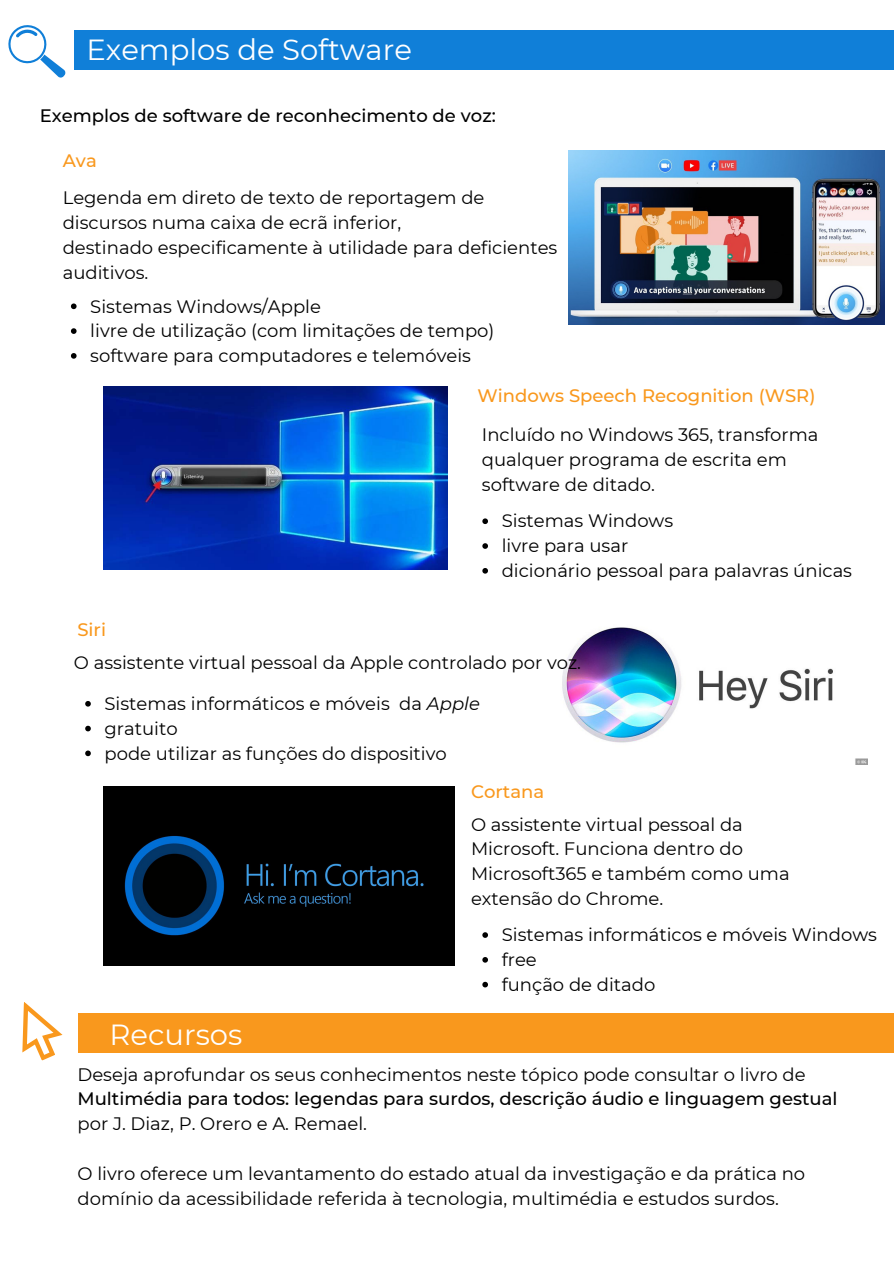
<style>
.page{position:relative;width:894px;height:1264px;background:#fff}
.page>*{position:absolute;margin:0;border:0;box-sizing:border-box;transform-origin:0 0}
.t1{font:29.1px "Montserrat";color:#fff}
.t2{font:18px/24.8px "Montserrat";color:#000}
.t3{font:500 18px "Montserrat";color:#f9981d}
.t4{font:500 18px "Montserrat";color:#000}
.s1{font-style:italic}
.s2{font-weight:500}
</style>
<div class="page">
<div style="left:78px;top:1013px;width:815px;height:39px;background:#f9981d"></div>
<svg style="left:22px;top:1002px;width:41px;height:59px"></svg>
<div style="left:74px;top:31px;width:819px;height:39px;background:#107fd8"></div>
<svg style="left:8px;top:25px;width:58px;height:53px"></svg>
<img style="left:568px;top:151px;width:316px;height:173px">
<img style="left:104px;top:386px;width:343px;height:183px">
<img style="left:562px;top:627px;width:305px;height:137px">
<img style="left:104px;top:786px;width:350px;height:180px">
<svg style="left:71px;top:303px;width:6px;height:6px"></svg>
<svg style="left:71px;top:328px;width:6px;height:6px"></svg>
<svg style="left:71px;top:353px;width:6px;height:6px"></svg>
<svg style="left:482px;top:518px;width:6px;height:6px"></svg>
<svg style="left:482px;top:543px;width:6px;height:6px"></svg>
<svg style="left:482px;top:568px;width:6px;height:5px"></svg>
<svg style="left:482px;top:932px;width:6px;height:5px"></svg>
<svg style="left:482px;top:957px;width:6px;height:5px"></svg>
<svg style="left:482px;top:981px;width:6px;height:6px"></svg>
<svg style="left:85px;top:701px;width:6px;height:5px"></svg>
<svg style="left:85px;top:725px;width:6px;height:6px"></svg>
<svg style="left:85px;top:750px;width:6px;height:6px"></svg>
<p class="t1" style="left:86px;top:32px;width:327px">Exemplos de Software</p>
<p class="t4" style="left:40px;top:104px;width:457px">Exemplos de software de reconhecimento de voz:</p>
<p class="t3" style="left:63px;top:149px;width:36px">Ava</p>
<p class="t2" style="left:63px;top:185px;width:423px">Legenda em direto de texto de reportagem de discursos numa caixa de ecrã inferior,</p>
<p class="t2" style="left:63px;top:235px;width:496px">destinado especificamente à utilidade para deficientes auditivos.</p>
<p class="t2" style="left:90px;top:294px;width:232px">Sistemas Windows/Apple</p>
<p class="t2" style="left:90px;top:318px;width:405px">livre de utilização (com limitações de tempo)</p>
<p class="t2" style="left:90px;top:343px;width:382px">software para computadores e telemóveis</p>
<p class="t3" style="left:477px;top:385px;width:339px">Windows Speech Recognition (WSR)</p>
<p class="t2" style="left:482px;top:422px;width:338px">Incluído no Windows 365, transforma qualquer programa de escrita em software de ditado.</p>
<p class="t2" style="left:501px;top:508px;width:173px">Sistemas Windows</p>
<p class="t2" style="left:501px;top:533px;width:128px">livre para usar</p>
<p class="t2" style="left:501px;top:558px;width:352px">dicionário pessoal para palavras únicas</p>
<p class="t3" style="left:77px;top:618px;width:30px">Siri</p>
<p class="t2" style="left:74px;top:649px;width:508px">O assistente virtual pessoal da Apple controlado por voz.</p>
<p class="t2" style="left:104px;top:691px;width:377px">Sistemas informáticos e móveis da <span class="s1">Apple</span></p>
<p class="t2" style="left:104px;top:716px;width:75px">gratuito</p>
<p class="t2" style="left:104px;top:740px;width:343px">pode utilizar as funções do dispositivo</p>
<p class="t3" style="left:471px;top:780px;width:75px">Cortana</p>
<p class="t2" style="left:471px;top:811px;width:320px">O assistente virtual pessoal da<br>Microsoft. Funciona dentro do<br>Microsoft365 e também como uma extensão do Chrome.</p>
<p class="t2" style="left:501px;top:922px;width:376px">Sistemas informáticos e móveis Windows</p>
<p class="t2" style="left:501px;top:947px;width:37px">free</p>
<p class="t2" style="left:501px;top:972px;width:155px">função de ditado</p>
<p class="t1" style="left:110px;top:1016px;width:134px">Recursos</p>
<p class="t2" style="left:77px;top:1061px;width:761px">Deseja aprofundar os seus conhecimentos neste tópico pode consultar o livro de<br><span class="s2">Multimédia para todos: legendas para surdos, descrição áudio e linguagem gestual </span>por J. Diaz, P. Orero e A. Remael.</p>
<p class="t2" style="left:77px;top:1160px;width:729px">O livro oferece um levantamento do estado atual da investigação e da prática no domínio da acessibilidade referida à tecnologia, multimédia e estudos surdos.</p>
</div>
